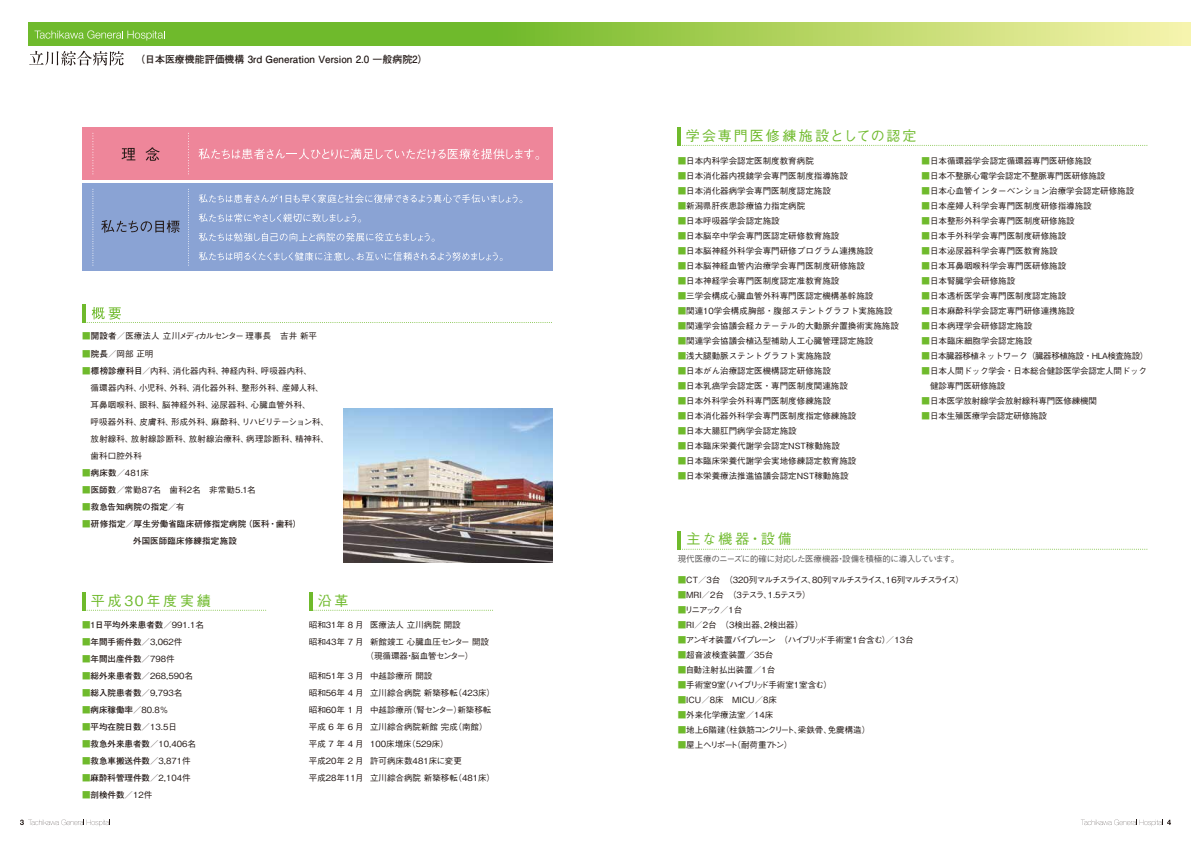
<style>
.page{position:relative;width:1191px;height:842px;background:#fff}
.page>*{position:absolute;margin:0;border:0;box-sizing:border-box;transform-origin:0 0}
.t1{font:500 14px "Gothic BBB Pro";letter-spacing:.15em;color:#6fba2c}
.t2{font:500 14px "Gothic BBB Pro";letter-spacing:.2em;color:#6fba2c}
.t3{font:700 9.9px "Futo Go B101 Pro";color:#221815}
.t4{font:500 8.5px/17px "Gothic BBB Pro";color:#221815}
.t5{font:700 8.5px "Futo Go B101 Pro";color:#221815}
.t6{font:500 8.5px/15px "Gothic BBB Pro";letter-spacing:-.02em;color:#221815}
.t7{font:700 8.5px/17px "Futo Go B101 Pro";letter-spacing:.02em;color:#221815}
.t8{font:500 8.5px "Gothic BBB Pro";letter-spacing:-.105em;color:#221815}
.t9{font:500 8.5px "Gothic BBB Pro";letter-spacing:-.05em;color:#595757}
.t10{font:500 8.5px "Gothic BBB Pro";letter-spacing:-.115em;color:#221815}
.t11{font:500 8.5px "Gothic BBB Pro";letter-spacing:-.05em;color:#221815}
.t12{font:500 8.5px "Gothic BBB Pro";letter-spacing:-.06em;color:#221815}
.t13{font:500 8.5px "Gothic BBB Pro";letter-spacing:-.12em;color:#221815}
.s1{font-family:"Futo Go B101 Pro";font-weight:700;color:#6fba2c}
.s2{font-family:"Futo Go B101 Pro";font-weight:700}
.s3{color:#6fba2c}
.s4{font-family:"Gothic BBB Pro";font-weight:500}
</style>
<div class="page">
<div style="left:82px;top:128px;width:471px;height:52px;background:#ee869a"></div>
<div style="left:82px;top:184px;width:471px;height:87px;background:#8aa3d4"></div>
<img style="left:343px;top:409px;width:210px;height:153px">
<svg style="left:28px;top:23px;width:1162px;height:22px;background:#9dcc53"></svg>
<svg style="left:1081px;top:819px;width:90px;height:7px"></svg>
<svg style="left:20px;top:819px;width:90px;height:7px"></svg>
<svg style="left:34px;top:30px;width:131px;height:11px"></svg>
<svg style="left:29px;top:51px;width:95px;height:15px"></svg>
<svg style="left:87px;top:610px;width:179px;height:1px"></svg>
<hr style="left:82px;top:592px;width:3px;height:19px;background:#6fba2c">
<hr style="left:82px;top:305px;width:3px;height:18px;background:#6fba2c">
<svg style="left:314px;top:610px;width:177px;height:1px"></svg>
<hr style="left:309px;top:592px;width:3px;height:19px;background:#6fba2c">
<svg style="left:199px;top:148px;width:340px;height:12px"></svg>
<svg style="left:122px;top:148px;width:13px;height:12px"></svg>
<svg style="left:145px;top:147px;width:15px;height:14px"></svg>
<svg style="left:199px;top:194px;width:323px;height:9px"></svg>
<svg style="left:199px;top:213px;width:162px;height:9px"></svg>
<svg style="left:199px;top:233px;width:235px;height:9px"></svg>
<svg style="left:199px;top:252px;width:303px;height:9px"></svg>
<svg style="left:101px;top:220px;width:79px;height:13px"></svg>
<svg style="left:93px;top:133px;width:1px;height:42px"></svg>
<svg style="left:93px;top:189px;width:1px;height:77px"></svg>
<svg style="left:188px;top:133px;width:1px;height:42px"></svg>
<svg style="left:188px;top:189px;width:1px;height:77px"></svg>
<svg style="left:1190px;top:23px;width:1px;height:22px"></svg>
<svg style="left:87px;top:307px;width:465px;height:16px"></svg>
<svg style="left:682px;top:145px;width:466px;height:1px"></svg>
<hr style="left:677px;top:128px;width:4px;height:18px;background:#6fba2c">
<hr style="left:677px;top:531px;width:4px;height:19px;background:#6fba2c">
<svg style="left:682px;top:549px;width:466px;height:1px"></svg>
<p class="t3" style="left:135px;top:52px;width:294px">（日本医療機能評価機構 3rd Generation Version 2.0 一般病院2）</p>
<p class="t4" style="left:82px;top:327px;width:236px"><span class="s1">■</span><span class="s2">開設者</span>／医療法人立川メディカルセンター理事長 吉井 新平</p>
<p class="t4" style="left:82px;top:344px;width:73px"><span class="s1">■</span><span class="s2">院長</span>／岡部 正明</p>
<p class="t4" style="left:82px;top:361px;width:248px"><span class="s1">■</span><span class="s2">標榜診療科目</span>／内科、消化器内科、神経内科、呼吸器内科、<br>　循環器内科、小児科、外科、消化器外科、整形外科、産婦人科、　耳鼻咽喉科、眼科、脳神経外科、泌尿器科、心臓血管外科、<br>　呼吸器外科、皮膚科、形成外科、麻酔科、リハビリテーション科、　放射線科、放射線診断科、放射線治療科、病理診断科、精神科、　歯科口腔外科</p>
<p class="t4" style="left:82px;top:463px;width:68px"><span class="s1">■</span><span class="s2">病床数</span>／481床</p>
<p class="t4" style="left:82px;top:480px;width:175px"><span class="s1">■</span><span class="s2">医師数</span>／常勤87名　歯科2名　非常勤5.1名</p>
<p class="t5" style="left:82px;top:500px;width:104px"><span class="s3">■</span>救急告知病院の指定<span class="s4">／有</span></p>
<p class="t7" style="left:82px;top:514px;width:221px"><span class="s3">■</span>研修指定／厚生労働省臨床研修指定病院（医科・歯科）　　　　　　外国医師臨床修練指定施設</p>
<h1 class="t2" style="left:91px;top:589px;width:121px">平成30年度実績</h1>
<h1 class="t1" style="left:318px;top:589px;width:32px">沿革</h1>
<p class="t5" style="left:82px;top:618px;width:123px"><span class="s3">■</span>1日平均外来患者数／<span class="s4">991.1名</span></p>
<p class="t5" style="left:82px;top:635px;width:102px"><span class="s3">■</span>年間手術件数／<span class="s4">3,062件</span></p>
<p class="t5" style="left:82px;top:652px;width:94px"><span class="s3">■</span>年間出産件数／<span class="s4">798件</span></p>
<p class="t4" style="left:82px;top:666px;width:112px"><span class="s1">■</span><span class="s2">総外来患者数／</span>268,590名</p>
<p class="t5" style="left:82px;top:686px;width:102px"><span class="s3">■</span>総入院患者数／<span class="s4">9,793名</span></p>
<p class="t5" style="left:82px;top:703px;width:88px"><span class="s3">■</span>病床稼働率／<span class="s4">80.8％</span></p>
<p class="t5" style="left:82px;top:720px;width:96px"><span class="s3">■</span>平均在院日数／<span class="s4">13.5日</span></p>
<p class="t5" style="left:82px;top:737px;width:115px"><span class="s3">■</span>救急外来患者数／<span class="s4">10,406名</span></p>
<p class="t5" style="left:82px;top:754px;width:110px"><span class="s3">■</span>救急車搬送件数／<span class="s4">3,871件</span></p>
<p class="t5" style="left:82px;top:771px;width:110px"><span class="s3">■</span>麻酔科管理件数／<span class="s4">2,104件</span></p>
<p class="t5" style="left:82px;top:788px;width:72px"><span class="s3">■</span>剖検件数／<span class="s4">12件</span></p>
<p class="t4" style="left:309px;top:615px;width:181px">昭和31年 8 月 医療法人 立川病院 開設<br>昭和43年 7 月 新館竣工 心臓血圧センター 開設</p>
<p class="t4" style="left:366px;top:646px;width:109px">（現循環器・脳血管センター）</p>
<p class="t4" style="left:309px;top:666px;width:188px">昭和51年 3 月 中越診療所 開設<br>昭和56年 4 月 立川綜合病院 新築移転（423床）昭和60年 1 月 中越診療所（腎センター）新築移転平成 6 年 6 月 立川綜合病院新館 完成（南館）平成 7 年 4 月 100床増床（529床）<br>平成20年 2 月 許可病床数481床に変更<br>平成28年11月 立川綜合病院 新築移転（481床）</p>
<h1 class="t1" style="left:686px;top:125px;width:232px">学会専門医修練施設としての認定</h1>
<p class="t4" style="left:677px;top:151px;width:138px"><span class="s3">■</span>日本内科学会認定医制度教育病院</p>
<p class="t4" style="left:677px;top:166px;width:172px"><span class="s3">■</span>日本消化器内視鏡学会専門医制度指導施設</p>
<p class="t4" style="left:677px;top:181px;width:155px"><span class="s3">■</span>日本消化器病学会専門医制度認定施設</p>
<p class="t4" style="left:677px;top:196px;width:129px"><span class="s3">■</span>新潟県肝疾患診療協力指定病院</p>
<p class="t4" style="left:677px;top:211px;width:104px"><span class="s3">■</span>日本呼吸器学会認定施設</p>
<p class="t4" style="left:677px;top:226px;width:163px"><span class="s3">■</span>日本脳卒中学会専門医認定研修教育施設</p>
<p class="t4" style="left:677px;top:241px;width:197px"><span class="s3">■</span>日本脳神経外科学会専門研修プログラム連携施設</p>
<p class="t4" style="left:677px;top:256px;width:189px"><span class="s3">■</span>日本脳神経血管内治療学会専門医制度研修施設</p>
<p class="t4" style="left:677px;top:271px;width:163px"><span class="s3">■</span>日本神経学会専門医制度認定准教育施設</p>
<p class="t4" style="left:677px;top:286px;width:197px"><span class="s3">■</span>三学会構成心臓血管外科専門医認定機構基幹施設</p>
<p class="t4" style="left:677px;top:301px;width:216px"><span class="s3">■</span>関連10学会構成胸部・腹部ステントグラフト実施施設</p>
<p class="t4" style="left:677px;top:316px;width:223px"><span class="s3">■</span>関連学会協議会経カテーテル的大動脈弁置換術実施施設</p>
<p class="t4" style="left:677px;top:331px;width:197px"><span class="s3">■</span>関連学会協議会植込型補助人工心臓管理認定施設</p>
<p class="t4" style="left:677px;top:346px;width:155px"><span class="s3">■</span>浅大腿動脈ステントグラフト実施施設</p>
<p class="t4" style="left:677px;top:361px;width:155px"><span class="s3">■</span>日本がん治療認定医機構認定研修施設</p>
<p class="t4" style="left:677px;top:376px;width:172px"><span class="s3">■</span>日本乳癌学会認定医・専門医制度関連施設</p>
<p class="t4" style="left:677px;top:391px;width:155px"><span class="s3">■</span>日本外科学会外科専門医制度修練施設</p>
<p class="t4" style="left:677px;top:406px;width:180px"><span class="s3">■</span>日本消化器外科学会専門医制度指定修練施設</p>
<p class="t4" style="left:677px;top:421px;width:121px"><span class="s3">■</span>日本大腸肛門病学会認定施設</p>
<p class="t4" style="left:677px;top:436px;width:164px"><span class="s3">■</span>日本臨床栄養代謝学会認定NST稼動施設</p>
<p class="t4" style="left:677px;top:451px;width:180px"><span class="s3">■</span>日本臨床栄養代謝学会実地修練認定教育施設</p>
<p class="t4" style="left:677px;top:466px;width:172px"><span class="s3">■</span>日本栄養療法推進協議会認定NST稼動施設</p>
<p class="t4" style="left:921px;top:151px;width:172px"><span class="s3">■</span>日本循環器学会認定循環器専門医研修施設</p>
<p class="t6" style="left:921px;top:167px;width:185px"><span class="s3">■</span>日本不整脈心電学会認定不整脈専門医研修施設</p>
<p class="t4" style="left:921px;top:181px;width:214px"><span class="s3">■</span>日本心血管インターベンション治療学会認定研修施設</p>
<p class="t4" style="left:921px;top:196px;width:172px"><span class="s3">■</span>日本産婦人科学会専門医制度研修指導施設</p>
<p class="t4" style="left:921px;top:211px;width:155px"><span class="s3">■</span>日本整形外科学会専門医制度研修施設</p>
<p class="t4" style="left:921px;top:226px;width:146px"><span class="s3">■</span>日本手外科学会専門医制度研修施設</p>
<p class="t4" style="left:921px;top:241px;width:138px"><span class="s3">■</span>日本泌尿器科学会専門医教育施設</p>
<p class="t4" style="left:921px;top:256px;width:146px"><span class="s3">■</span>日本耳鼻咽喉科学会専門医研修施設</p>
<p class="t4" style="left:921px;top:271px;width:95px"><span class="s3">■</span>日本腎臓学会研修施設</p>
<p class="t4" style="left:921px;top:286px;width:146px"><span class="s3">■</span>日本透析医学会専門医制度認定施設</p>
<p class="t4" style="left:921px;top:301px;width:155px"><span class="s3">■</span>日本麻酔科学会認定専門研修連携施設</p>
<p class="t4" style="left:921px;top:316px;width:112px"><span class="s3">■</span>日本病理学会研修認定施設</p>
<p class="t4" style="left:921px;top:331px;width:112px"><span class="s3">■</span>日本臨床細胞学会認定施設</p>
<p class="t11" style="left:921px;top:349px;width:228px"><span class="s3">■</span>日本臓器移植ネットワーク（臓器移植施設・HLA検査施設）</p>
<p class="t6" style="left:930px;top:362px;width:218px;text-indent:-9px"><span class="s3">■</span>日本人間ドック学会・日本総合健診医学会認定人間ドック健診専門医研修施設</p>
<p class="t6" style="left:921px;top:392px;width:177px"><span class="s3">■</span>日本医学放射線学会放射線科専門医修練機関</p>
<p class="t6" style="left:921px;top:407px;width:127px"><span class="s3">■</span>日本生殖医療学会認定研修施設</p>
<h1 class="t1" style="left:686px;top:527px;width:107px">主な機器・設備</h1>
<p class="t9" style="left:677px;top:552px;width:283px">現代医療のニーズに的確に対応した医療機器・設備を積極的に導入しています。</p>
<p class="t8" style="left:677px;top:573px;width:288px"><span class="s3">■</span>CT／3台　（320列マルチスライス、80列マルチスライス、16列マルチスライス）</p>
<p class="t12" style="left:677px;top:588px;width:134px"><span class="s3">■</span>MRI／2台　（3テスラ、1.5テスラ）</p>
<p class="t4" style="left:677px;top:600px;width:66px"><span class="s3">■</span>リニアック／1台</p>
<p class="t4" style="left:677px;top:615px;width:127px"><span class="s3">■</span>RI／2台　（3検出器、2検出器）</p>
<p class="t10" style="left:677px;top:633px;width:237px"><span class="s3">■</span>アンギオ装置バイプレーン　（ハイブリッド手術室1台含む）／13台</p>
<p class="t4" style="left:677px;top:645px;width:97px"><span class="s3">■</span>超音波検査装置／35台</p>
<p class="t4" style="left:677px;top:661px;width:99px"><span class="s3">■</span>自動注射払出装置／1台</p>
<p class="t4" style="left:677px;top:676px;width:156px"><span class="s3">■</span>手術室9室（ハイブリッド手術室1室含む）</p>
<p class="t4" style="left:677px;top:691px;width:101px"><span class="s3">■</span>ICU／8床　MICU／8床</p>
<p class="t4" style="left:677px;top:706px;width:97px"><span class="s3">■</span>外来化学療法室／14床</p>
<p class="t4" style="left:677px;top:721px;width:194px"><span class="s3">■</span>地上6階建（柱鉄筋コンクリート、梁鉄骨、免震構造）</p>
<p class="t13" style="left:677px;top:738px;width:116px"><span class="s3">■</span>屋上ヘリポート（耐荷重7トン）</p>
</div>
